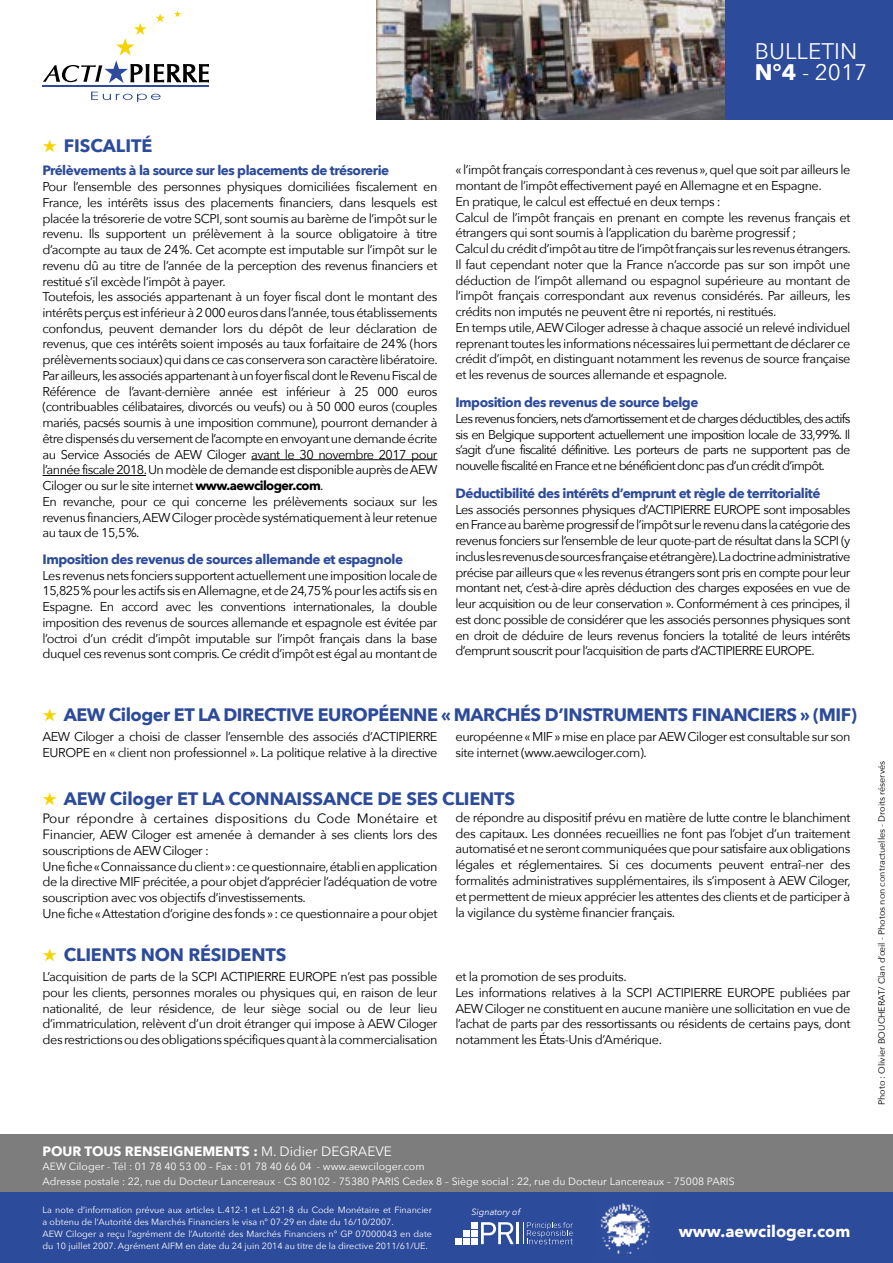
<style>
.page{position:relative;width:893px;height:1263px;background:#fff}
.page>*{position:absolute;margin:0;border:0;box-sizing:border-box;transform-origin:0 0}
.t1{font:22.5px/21px "Avenir Next";color:#fff}
.t2{font:700 18px "Avenir Next";letter-spacing:-.025em;color:#2d4b9b}
.t3{font:700 18px "Avenir Next";color:#2d4b9b}
.t4{font:700 16.2px "Avenir Next";color:#fff}
.t5{font:700 13.5px "Avenir Next";letter-spacing:-.035em;color:#2d4b9b}
.t6{font:13.5px "Avenir Next";letter-spacing:-.005em;color:#000}
.t7{font:700 13.5px "Avenir Next";color:#fff}
.t8{font:12.75px/15.8px "Avenir Next";letter-spacing:-.035em;color:#000}
.t9{font:10.5px/15px "Avenir Next";color:#fff}
.t10{font:9px/12px "Avenir Next";color:#fff}
.t11{font:9px "Avenir Next";color:#000}
.t12{font:italic 9px "Avenir Next";color:#fff}
.s1{font-weight:700}
.s2{color:#f6d300}
.s3{font-size:13.5px}
.s4{font-weight:400}
</style>
<div class="page">
<hr style="left:892px;top:755px;width:1px;height:48px;background:#5568ad">
<hr style="left:43px;top:86px;width:166px;height:1px;background:#2d4b9b">
<svg style="left:43px;top:10px;width:166px;height:73px"></svg>
<svg style="left:91px;top:92px;width:70px;height:10px"></svg>
<div style="left:724px;top:0;width:169px;height:119px;background:#2d4b9b"></div>
<div style="left:0;top:1134px;width:893px;height:68px;background:#7d7d7d"></div>
<div style="left:0;top:1193px;width:893px;height:70px;background:#2d4b9b"></div>
<div style="left:455px;top:1238px;width:7px;height:6px;background:#fff"></div>
<svg style="left:463px;top:1222px;width:51px;height:22px"></svg>
<hr style="left:516px;top:1222px;width:3px;height:22px;background:#fff">
<svg style="left:523px;top:1222px;width:50px;height:22px"></svg>
<img style="left:600px;top:1203px;width:50px;height:51px">
<img style="left:376px;top:0;width:349px;height:119px">
<hr style="left:251px;top:459px;width:186px;height:1px;background:#000">
<hr style="left:43px;top:475px;width:103px;height:1px;background:#000">
<h1 class="t1" style="left:755px;top:39px;width:114px">BULLETIN<br><span class="s1">N°4</span> - 2017</h1>
<h2 class="t3" style="left:43px;top:130px;width:111px"><span class="s2">★</span> FISCALITÉ</h2>
<p class="t5" style="left:43px;top:159px;width:348px">Prélèvements à la source sur les placements de trésorerie</p>
<p class="t8" style="left:43px;top:178px;width:397px">Pour l’ensemble des personnes physiques domiciliées fiscalement en France, les intérêts issus des placements financiers, dans lesquels est placée la trésorerie de votre SCPI, sont soumis au barème de l’impôt sur le revenu. Ils supportent un prélèvement à la source obligatoire à titre d’acompte au taux de 24%. Cet acompte est imputable sur l’impôt sur le revenu dû au titre de l’année de la perception des revenus financiers et restitué s’il excède l’impôt à payer.<br>Toutefois, les associés appartenant à un foyer fiscal dont le montant des intérêts perçus est inférieur à 2 000 euros dans l’année, tous établissements confondus, peuvent demander lors du dépôt de leur déclaration de revenus, que ces intérêts soient imposés au taux forfaitaire de 24% (hors prélèvements sociaux) qui dans ce cas conservera son caractère libératoire.<br>Par ailleurs, les associés appartenant à un foyer fiscal dont le Revenu Fiscal de Référence de l’avant-dernière année est inférieur à 25 000 euros (contribuables célibataires, divorcés ou veufs) ou à 50 000 euros (couples mariés, pacsés soumis à une imposition commune), pourront demander à être dispensés du versement de l’acompte en envoyant une demande écrite au Service Associés de AEW Ciloger avant le 30 novembre 2017 pour l’année fiscale 2018. Un modèle de demande est disponible auprès de AEW Ciloger ou sur le site internet <span class="s1">www.aewciloger.com</span>.<br>En revanche, pour ce qui concerne les prélèvements sociaux sur les revenus financiers, AEW Ciloger procède systématiquement à leur retenue au taux de 15,5%.</p>
<p class="t5" style="left:43px;top:547px;width:362px">Imposition des revenus de sources allemande et espagnole</p>
<p class="t8" style="left:43px;top:567px;width:396px;text-align:justify">Les revenus nets fonciers supportent actuellement une imposition locale de 15,825% pour les actifs sis en Allemagne, et de 24,75% pour les actifs sis en Espagne. En accord avec les conventions internationales, la double imposition des revenus de sources allemande et espagnole est évitée par l’octroi d’un crédit d’impôt imputable sur l’impôt français dans la base duquel ces revenus sont compris. Ce crédit d’impôt est égal au montant de</p>
<p class="t8" style="left:455px;top:162px;width:397px">« l’impôt français correspondant à ces revenus », quel que soit par ailleurs le montant de l’impôt effectivement payé en Allemagne et en Espagne.<br>En pratique, le calcul est effectué en deux temps :<br>Calcul de l’impôt français en prenant en compte les revenus français et étrangers qui sont soumis à l’application du barème progressif ;<br>Calcul du crédit d’impôt au titre de l’impôt français sur les revenus étrangers.<br>Il faut cependant noter que la France n’accorde pas sur son impôt une déduction de l’impôt allemand ou espagnol supérieure au montant de l’impôt français correspondant aux revenus considérés. Par ailleurs, les crédits non imputés ne peuvent être ni reportés, ni restitués.<br>En temps utile, AEW Ciloger adresse à chaque associé un relevé individuel reprenant toutes les informations nécessaires lui permettant de déclarer ce crédit d’impôt, en distinguant notamment les revenus de source française et les revenus de sources allemande et espagnole.</p>
<p class="t5" style="left:455px;top:391px;width:244px">Imposition des revenus de source belge</p>
<p class="t8" style="left:455px;top:410px;width:396px;text-align:justify">Les revenus fonciers, nets d’amortissement et de charges déductibles, des actifs sis en Belgique supportent actuellement une imposition locale de 33,99%. Il s’agit d’une fiscalité définitive. Les porteurs de parts ne supportent pas de nouvelle fiscalité en France et ne bénéficient donc pas d’un crédit d’impôt.</p>
<p class="t5" style="left:455px;top:481px;width:366px">Déductibilité des intérêts d’emprunt et règle de territorialité</p>
<p class="t8" style="left:455px;top:501px;width:396px;text-align:justify">Les associés personnes physiques d’ACTIPIERRE EUROPE sont imposables en France au barème progressif de l’impôt sur le revenu dans la catégorie des revenus fonciers sur l’ensemble de leur quote-part de résultat dans la SCPI (y inclus les revenus de sources française et étrangère). La doctrine administrative précise par ailleurs que « les revenus étrangers sont pris en compte pour leur montant net, c’est-à-dire après déduction des charges exposées en vue de leur acquisition ou de leur conservation ». Conformément à ces principes, il est donc possible de considérer que les associés personnes physiques sont en droit de déduire de leurs revenus fonciers la totalité de leurs intérêts d’emprunt souscrit pour l’acquisition de parts d’ACTIPIERRE EUROPE.</p>
<h2 class="t2" style="left:43px;top:699px;width:816px"><span class="s2">★</span> AEW Ciloger ET LA DIRECTIVE EUROPÉENNE « MARCHÉS D’INSTRUMENTS FINANCIERS » (MIF)</h2>
<p class="t8" style="left:43px;top:728px;width:396px">AEW Ciloger a choisi de classer l’ensemble des associés d’ACTIPIERRE<br>EUROPE en « client non professionnel ». La politique relative à la directive</p>
<p class="t8" style="left:455px;top:728px;width:396px">européenne « MIF » mise en place par AEW Ciloger est consultable sur son site internet (www.aewciloger.com).</p>
<h2 class="t2" style="left:43px;top:783px;width:474px"><span class="s2">★</span> AEW Ciloger ET LA CONNAISSANCE DE SES CLIENTS</h2>
<p class="t6" style="left:43px;top:806px;width:396px">Pour répondre à certaines dispositions du Code Monétaire et</p>
<p class="t8" style="left:43px;top:826px;width:396px"><span class="s3">Fi</span>nancier, AEW Ciloger est amenée à demander à ses clients lors des souscriptions de AEW Ciloger :<br>Une fiche « Connaissance du client » : ce questionnaire, établi en application de la directive MIF précitée, a pour objet d’apprécier l’adéquation de votre souscription avec vos objectifs d’investissements.<br>Une fiche « Attestation d’origine des fonds » : ce questionnaire a pour objet</p>
<h2 class="t2" style="left:43px;top:939px;width:245px"><span class="s2">★</span> CLIENTS NON RÉSIDENTS</h2>
<p class="t8" style="left:455px;top:809px;width:397px;text-align:justify">de répondre au dispositif prévu en matière de lutte contre le blanchiment des capitaux. Les données recueillies ne font pas l’objet d’un traitement automatisé et ne seront communiquées que pour satisfaire aux obligations légales et réglementaires. Si ces documents peuvent entraî–ner des formalités administratives supplémentaires, ils s’imposent à AEW Ciloger, et permettent de mieux apprécier les attentes des clients et de participer à la vigilance du système financier français.</p>
<p class="t8" style="left:43px;top:968px;width:396px;text-align:justify">L’acquisition de parts de la SCPI ACTIPIERRE EUROPE n’est pas possible pour les clients, personnes morales ou physiques qui, en raison de leur nationalité, de leur résidence, de leur siège social ou de leur lieu d’immatriculation, relèvent d’un droit étranger qui impose à AEW Ciloger des restrictions ou des obligations spécifiques quant à la commercialisation</p>
<p class="t8" style="left:455px;top:968px;width:396px">et la promotion de ses produits.<br>Les informations relatives à la SCPI ACTIPIERRE EUROPE publiées par AEW Ciloger ne constituent en aucune manière une sollicitation en vue de l’achat de parts par des ressortissants ou résidents de certains pays, dont notamment les États-Unis d’Amérique.</p>
<p class="t7" style="left:43px;top:1140px;width:351px">POUR TOUS RENSEIGNEMENTS : <span class="s4">M. Didier DEGRAEVE</span></p>
<p class="t9" style="left:43px;top:1159px;width:694px">AEW Ciloger - Tél : 01 78 40 53 00 – Fax : 01 78 40 66 04 - www.aewciloger.com<br>Adresse postale : 22, rue du Docteur Lancereaux - CS 80102 - 75380 PARIS Cedex 8 – Siège social : 22, rue du Docteur Lancereaux – 75008 PARIS</p>
<p class="t10" style="left:43px;top:1203px;width:391px">La note d’information prévue aux articles L.412-1 et L.621-8 du Code Monétaire et Financier a obtenu de l’Autorité des Marchés Financiers le visa n° 07-29 en date du 16/10/2007.<br>AEW Ciloger a reçu l’agrément de l’Autorité des Marchés Financiers n° GP 07000043 en date du 10 juillet 2007. Agrément AIFM en date du 24 juin 2014 au titre de la directive 2011/61/UE.</p>
<p class="t12" style="left:472px;top:1205px;width:50px">Signatory of</p>
<p class="t4" style="left:679px;top:1217px;width:173px">www.aewciloger.com</p>
<p class="t11" style="left:874px;top:1105px;width:346px;rotate:-90deg">Photo : Olivier BOUCHERAT/ Clan d’œil - Photos non contractuelles - Droits réservés</p>
</div>
